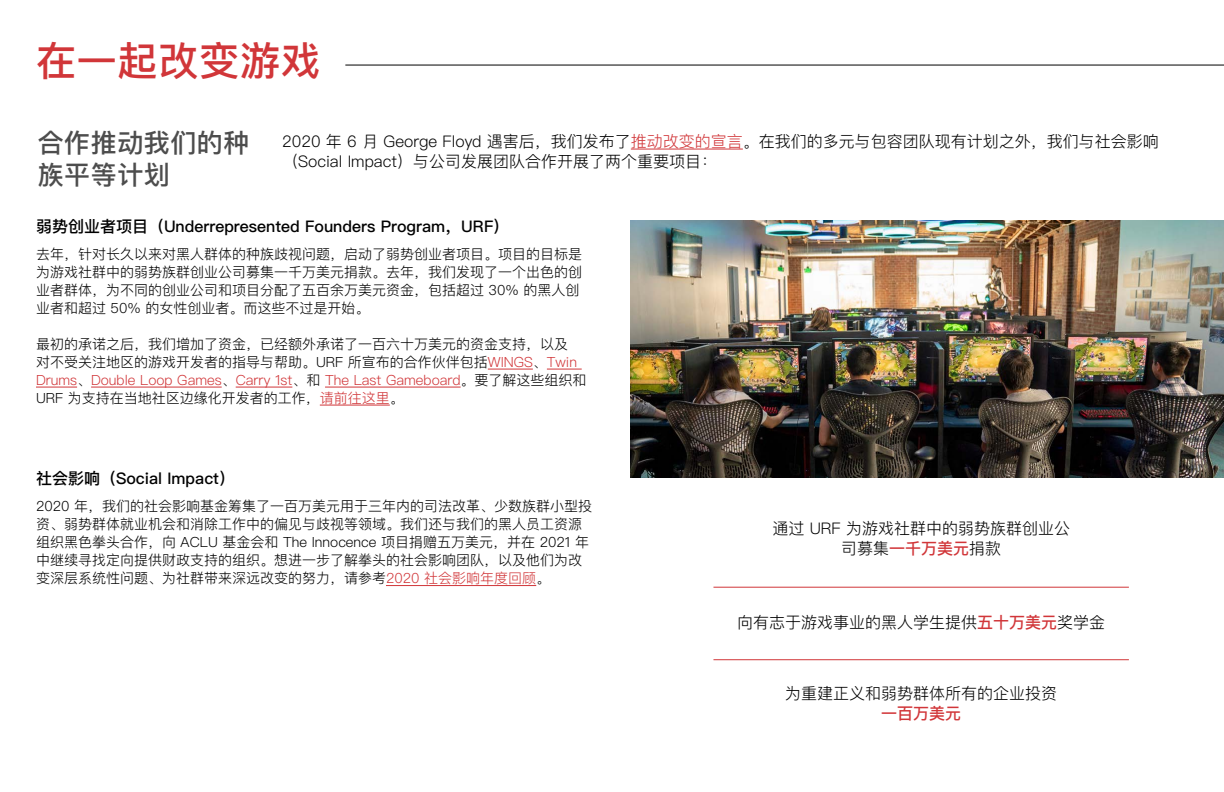
<style>
.page{position:relative;width:1224px;height:792px;background:#fff}
.page>*{position:absolute;margin:0;border:0;box-sizing:border-box;transform-origin:0 0}
.t1{font:500 40px "Ping Fang SC";letter-spacing:.02em;color:#d13639}
.t2{font:500 26px/32px "Ping Fang SC";letter-spacing:.02em;color:#4d4d4d}
.t3{font:300 16px/20px "Ping Fang SC";color:#000}
.t4{font:500 16px "Ping Fang SC";color:#000}
.t5{font:500 16px "Ping Fang SC";color:#d13639}
.t6{font:300 14px/18px "Ping Fang SC";color:#000}
.s1{color:#d13639}
.s2{font-weight:500;color:#d13639}
</style>
<div class="page">
<img style="left:631px;top:220px;width:593px;height:258px">
<hr style="left:488px;top:369px;width:45px;height:1px;background:#d13639">
<hr style="left:547px;top:369px;width:35px;height:1px;background:#d13639">
<hr style="left:36px;top:387px;width:41px;height:1px;background:#d13639">
<hr style="left:91px;top:387px;width:131px;height:1px;background:#d13639">
<hr style="left:236px;top:387px;width:56px;height:1px;background:#d13639">
<hr style="left:325px;top:387px;width:136px;height:1px;background:#d13639">
<hr style="left:320px;top:405px;width:70px;height:1px;background:#d13639">
<hr style="left:386px;top:585px;width:150px;height:1px;background:#d13639">
<hr style="left:631px;top:149px;width:112px;height:1px;background:#d13639">
<hr style="left:345px;top:65px;width:879px;height:1px;background:#000">
<hr style="left:713px;top:587px;width:416px;height:1px;background:#d13639">
<hr style="left:713px;top:659px;width:416px;height:1px;background:#d13639">
<h1 class="t1" style="left:36px;top:36px;width:286px">在一起改变游戏</h1>
<h2 class="t2" style="left:38px;top:126px;width:213px">合作推动我们的种族平等计划</h2>
<p class="t3" style="left:282px;top:131px;width:878px">2020 年 6 月 George Floyd 遇害后，我们发布了<span class="s1">推动改变的宣言</span>。在我们的多元与包容团队现有计划之外，我们与社会影响（Social Impact）与公司发展团队合作开展了两个重要项目：</p>
<p class="t4" style="left:36px;top:216px;width:475px">弱势创业者项目（Underrepresented Founders Program，URF）</p>
<p class="t6" style="left:36px;top:245px;width:547px">去年，针对长久以来对黑人群体的种族歧视问题，启动了弱势创业者项目。项目的目标是为游戏社群中的弱势族群创业公司募集一千万美元捐款。去年，我们发现了一个出色的创业者群体，为不同的创业公司和项目分配了五百余万美元资金，包括超过 30% 的黑人创业者和超过 50% 的女性创业者。而这些不过是开始。</p>
<p class="t6" style="left:36px;top:335px;width:552px">最初的承诺之后，我们增加了资金，已经额外承诺了一百六十万美元的资金支持，以及<br>对不受关注地区的游戏开发者的指导与帮助。URF 所宣布的合作伙伴包括<span class="s1">WINGS</span>、<span class="s1">Twin Drums</span>、<span class="s1">Double Loop Games</span>、<span class="s1">Carry 1st</span>、和 <span class="s1">The Last Gameboard</span>。要了解这些组织和URF 为支持在当地社区边缘化开发者的工作，<span class="s1">请前往这里</span>。</p>
<p class="t4" style="left:36px;top:469px;width:201px">社会影响（Social Impact）</p>
<p class="t6" style="left:36px;top:497px;width:558px">2020 年，我们的社会影响基金筹集了一百万美元用于三年内的司法改革、少数族群小型投资、弱势群体就业机会和消除工作中的偏见与歧视等领域。我们还与我们的黑人员工资源组织黑色拳头合作，向 ACLU 基金会和 The Innocence 项目捐赠五万美元，并在 2021 年中继续寻找定向提供财政支持的组织。想进一步了解拳头的社会影响团队，以及他们为改变深层系统性问题、为社群带来深远改变的努力，请参考<span class="s1">2020 社会影响年度回顾</span>。</p>
<p class="t3" style="left:772px;top:519px;width:299px;text-align:center">通过 URF 为游戏社群中的弱势族群创业公司募集<span class="s2">一千万美元</span>捐款</p>
<p class="t3" style="left:737px;top:613px;width:369px">向有志于游戏事业的黑人学生提供<span class="s2">五十万美元</span>奖学金</p>
<p class="t3" style="left:785px;top:683px;width:273px">为重建正义和弱势群体所有的企业投资</p>
<p class="t5" style="left:881px;top:703px;width:81px">一百万美元</p>
</div>
